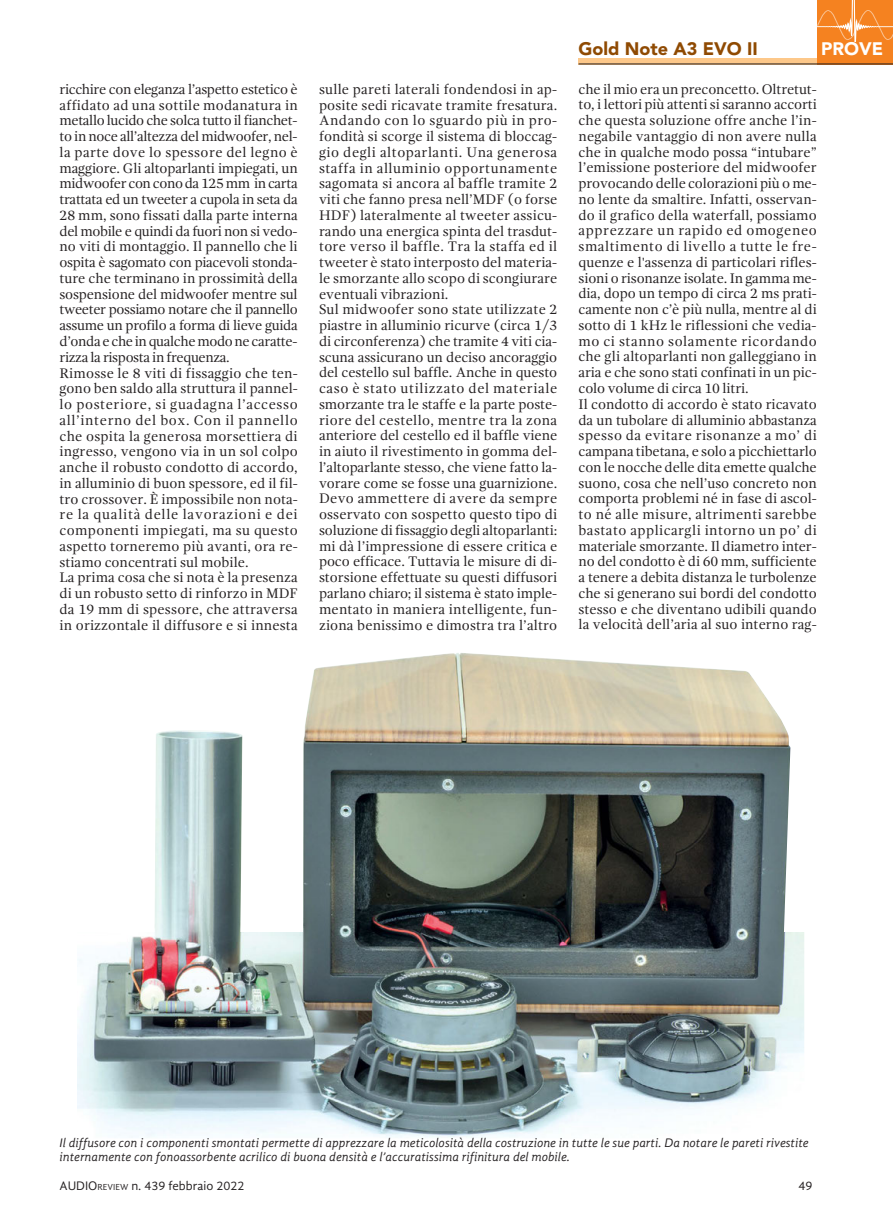
<style>
.page{position:relative;width:893px;height:1214px;background:#fff}
.page>*{position:absolute;margin:0;border:0;box-sizing:border-box;transform-origin:0 0}
.t1{font:900 18px "Avenir";color:#8f4a02}
.t2{font:900 18px "Avenir";color:#fff}
.t3{font:14.25px/15.8px "Gandhi Serif";color:#231f20}
.t4{font:italic 12.75px/14.2px "Gandhi Sans";color:#231f20}
.t5{font:12.75px "Gandhi Sans";color:#231f20}
.s1{font-size:9px}
</style>
<div class="page">
<div style="left:578px;top:58px;width:241px;height:6px;background:#fdc88a"></div>
<div style="left:816px;top:0;width:76px;height:64px;background:#f58220"></div>
<hr style="left:578px;top:64px;width:314px;height:1px;background:#231f20">
<svg style="left:816px;top:0;width:76px;height:41px"></svg>
<img style="left:77px;top:653px;width:727px;height:485px">
<p class="t1" style="left:578px;top:41px;width:181px">Gold Note A3 EVO II</p>
<p class="t2" style="left:821px;top:41px;width:63px">PROVE</p>
<p class="t3" style="left:59px;top:82px;width:240px">ricchire con eleganza l’aspetto estetico è affidato ad una sottile modanatura in metallo lucido che solca tutto il fianchet&shy;to in noce all’altezza del midwoofer, nel&shy;la parte dove lo spessore del legno è maggiore. Gli altoparlanti impiegati, un midwoofer con cono da 125 mm in carta trattata ed un tweeter a cupola in seta da 28 mm, sono fissati dalla parte interna del mobile e quindi da fuori non si vedo&shy;no viti di montaggio. Il pannello che li ospita è sagomato con piacevoli stonda&shy;ture che terminano in prossimità della sospensione del midwoofer mentre sul tweeter possiamo notare che il pannello assume un profilo a forma di lieve guida d’onda e che in qualche modo ne caratte&shy;rizza la risposta in frequenza.<br>Rimosse le 8 viti di fissaggio che ten&shy;gono ben saldo alla struttura il pannel&shy;lo posteriore, si guadagna l’accesso all’interno del box. Con il pannello che ospita la generosa morsettiera di ingresso, vengono via in un sol colpo anche il robusto condotto di accordo, in alluminio di buon spessore, ed il fil&shy;tro crossover. È impossibile non nota&shy;re la qualità delle lavorazioni e dei componenti impiegati, ma su questo aspetto torneremo più avanti, ora re&shy;stiamo concentrati sul mobile.<br>La prima cosa che si nota è la presenza di un robusto setto di rinforzo in MDF da 19 mm di spessore, che attraversa in orizzontale il diffusore e si innesta</p>
<p class="t3" style="left:319px;top:82px;width:240px">sulle pareti laterali fondendosi in ap&shy;posite sedi ricavate tramite fresatura.<br>Andando con lo sguardo più in pro&shy;fondità si scorge il sistema di bloccag&shy;gio degli altoparlanti. Una generosa staffa in alluminio opportunamente sagomata si ancora al baffle tramite 2 viti che fanno presa nell’MDF (o forse HDF) lateralmente al tweeter assicu&shy;rando una energica spinta del trasdut&shy;tore verso il baffle. Tra la staffa ed il tweeter è stato interposto del materia&shy;le smorzante allo scopo di scongiurare eventuali vibrazioni.<br>Sul midwoofer sono state utilizzate 2 piastre in alluminio ricurve (circa 1/3 di circonferenza) che tramite 4 viti cia&shy;scuna assicurano un deciso ancoraggio del cestello sul baffle. Anche in questo caso è stato utilizzato del materiale smorzante tra le staffe e la parte poste&shy;riore del cestello, mentre tra la zona anteriore del cestello ed il baffle viene in aiuto il rivestimento in gomma del&shy;l’altoparlante stesso, che viene fatto la&shy;vorare come se fosse una guarnizione.<br>Devo ammettere di avere da sempre osservato con sospetto questo tipo di soluzione di fissaggio degli altoparlanti: mi dà l’impressione di essere critica e poco efficace. Tuttavia le misure di di&shy;storsione effettuate su questi diffusori parlano chiaro; il sistema è stato imple&shy;mentato in maniera intelligente, fun&shy;ziona benissimo e dimostra tra l’altro</p>
<p class="t3" style="left:578px;top:82px;width:240px">che il mio era un preconcetto. Oltretut&shy;to, i lettori più attenti si saranno accorti che questa soluzione offre anche l’in&shy;negabile vantaggio di non avere nulla che in qualche modo possa “intubare” l’emissione posteriore del midwoofer provocando delle colorazioni più o me&shy;no lente da smaltire. Infatti, osservan&shy;do il grafico della waterfall, possiamo apprezzare un rapido ed omogeneo smaltimento di livello a tutte le fre&shy;quenze e l'assenza di particolari rifles&shy;sioni o risonanze isolate. In gamma me&shy;dia, dopo un tempo di circa 2 ms prati&shy;camente non c’è più nulla, mentre al di sotto di 1 kHz le riflessioni che vedia&shy;mo ci stanno solamente ricordando che gli altoparlanti non galleggiano in aria e che sono stati confinati in un pic&shy;colo volume di circa 10 litri.<br>Il condotto di accordo è stato ricavato da un tubolare di alluminio abbastanza spesso da evitare risonanze a mo’ di campana tibetana, e solo a picchiettarlo con le nocche delle dita emette qualche suono, cosa che nell’uso concreto non comporta problemi né in fase di ascol&shy;to né alle misure, altrimenti sarebbe bastato applicargli intorno un po’ di materiale smorzante. Il diametro inter&shy;no del condotto è di 60 mm, sufficiente a tenere a debita distanza le turbolenze che si generano sui bordi del condotto stesso e che diventano udibili quando la velocità dell’aria al suo interno rag-</p>
<p class="t4" style="left:59px;top:1136px;width:750px">Il diffusore con i componenti smontati permette di apprezzare la meticolosità della costruzione in tutte le sue parti. Da notare le pareti rivestite internamente con fonoassorbente acrilico di buona densità e l’accuratissima rifinitura del mobile.</p>
<p class="t5" style="left:59px;top:1180px;width:186px">AUDIO<span class="s1">REVIEW</span> n. 439 febbraio 2022</p>
<p class="t5" style="left:798px;top:1180px;width:16px">49</p>
</div>
